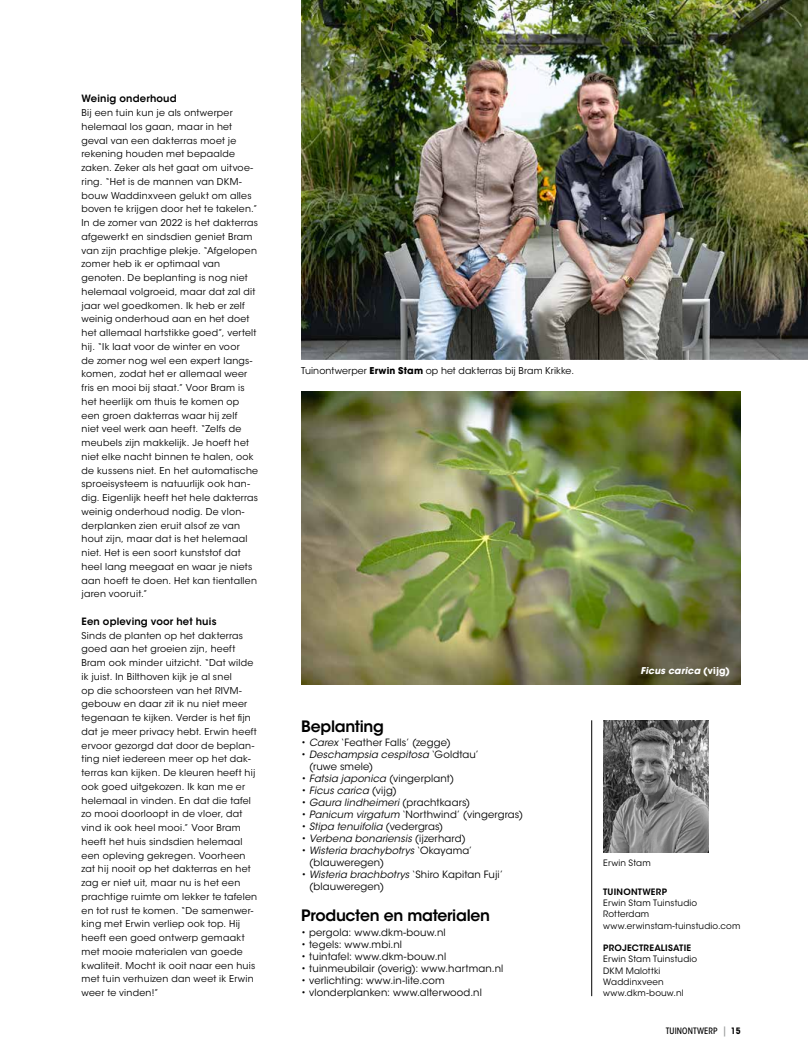
<style>
.page{position:relative;width:808px;height:1063px;background:#fff}
.page>*{position:absolute;margin:0;border:0;box-sizing:border-box;transform-origin:0 0}
.t1{font:600 15.62px "ITC Avant Garde Std";letter-spacing:-.02em;color:#000}
.t2{font:10px/12px "ITC Avant Garde Std";letter-spacing:.015em;color:#000}
.t3{font:italic 10px "ITC Avant Garde Std";letter-spacing:.015em;color:#000}
.t4{font:600 10px "ITC Avant Garde Std";letter-spacing:.015em;color:#000}
.t5{font:9.38px/13.8px "ITC Avant Garde Std";letter-spacing:.03em;color:#000}
.t6{font:9.38px "ITC Avant Garde Std";letter-spacing:.01em;color:#000}
.t7{font:italic 700 9.38px "ITC Avant Garde Std";letter-spacing:.015em;color:#fff}
.t8{font:8.75px/11.2px "ITC Avant Garde Std";letter-spacing:.02em;color:#000}
.t9{font:600 8.75px "ITC Avant Garde Std";letter-spacing:.025em;color:#000}
.t10{font:500 condensed 8.75px "ITC Avant Garde Std";letter-spacing:.015em;color:#000}
.s1{font-weight:700}
.s2{font-style:italic}
.s3{font-style:normal}
.s4{font-weight:700;font-style:italic;color:#9c9d9d}
</style>
<div class="page">
<hr style="left:591px;top:720px;width:1px;height:276px;background:#000">
<img style="left:603px;top:720px;width:105px;height:132px">
<img style="left:301px;top:392px;width:440px;height:293px">
<img style="left:301px;top:0;width:507px;height:359px">
<p class="t4" style="left:81px;top:92px;width:97px">Weinig onderhoud</p>
<p class="t5" style="left:81px;top:106px;width:178px">Bij een tuin kun je als ontwerper helemaal los gaan, maar in het geval van een dakterras moet je rekening houden met bepaalde zaken. Zeker als het gaat om uitvoe&shy;ring. “Het is de mannen van DKM&shy;bouw Waddinxveen gelukt om alles boven te krijgen door het te takelen.” In de zomer van 2022 is het dakterras afgewerkt en sindsdien geniet Bram van zijn prachtige plekje. “Afgelopen zomer heb ik er optimaal van genoten. De beplanting is nog niet helemaal volgroeid, maar dat zal dit jaar wel goedkomen. Ik heb er zelf weinig onderhoud aan en het doet het allemaal hartstikke goed”, vertelt hij. “Ik laat voor de winter en voor<br>de zomer nog wel een expert langs&shy;komen, zodat het er allemaal weer fris en mooi bij staat.” Voor Bram is het heerlijk om thuis te komen op een groen dakterras waar hij zelf<br>niet veel werk aan heeft. “Zelfs de meubels zijn makkelijk. Je hoeft het niet elke nacht binnen te halen, ook de kussens niet. En het automatische sproeisysteem is natuurlijk ook han&shy;dig. Eigenlijk heeft het hele dakterras weinig onderhoud nodig. De vlon&shy;derplanken zien eruit alsof ze van hout zijn, maar dat is het helemaal niet. Het is een soort kunststof dat heel lang meegaat en waar je niets aan hoeft te doen. Het kan tientallen jaren vooruit.”</p>
<p class="t4" style="left:81px;top:615px;width:136px">Een opleving voor het huis</p>
<p class="t5" style="left:81px;top:628px;width:177px">Sinds de planten op het dakterras goed aan het groeien zijn, heeft Bram ook minder uitzicht. “Dat wilde ik juist. In Bilthoven kijk je al snel<br>op die schoorsteen van het RIVM&shy;gebouw en daar zit ik nu niet meer tegenaan te kijken. Verder is het fijn dat je meer privacy hebt. Erwin heeft ervoor gezorgd dat door de beplan&shy;ting niet iedereen meer op het dak&shy;terras kan kijken. De kleuren heeft hij ook goed uitgekozen. Ik kan me er helemaal in vinden. En dat die tafel zo mooi doorloopt in de vloer, dat vind ik ook heel mooi.” Voor Bram heeft het huis sindsdien helemaal een opleving gekregen. Voorheen zat hij nooit op het dakterras en het zag er niet uit, maar nu is het een prachtige ruimte om lekker te tafelen en tot rust te komen. “De samenwer&shy;king met Erwin verliep ook top. Hij heeft een goed ontwerp gemaakt met mooie materialen van goede kwaliteit. Mocht ik ooit naar een huis met tuin verhuizen dan weet ik Erwin weer te vinden!”</p>
<p class="t6" style="left:301px;top:364px;width:274px">Tuinontwerper <span class="s1">Erwin Stam</span> op het dakterras bij Bram Krikke.</p>
<h1 class="t1" style="left:301px;top:716px;width:84px">Beplanting</h1>
<p class="t2" style="left:301px;top:737px;width:151px">• <span class="s2">Carex</span> ‘Feather Falls’ (zegge)</p>
<p class="t2" style="left:309px;top:749px;width:171px;text-indent:-8px">• <span class="s2">Deschampsia cespitosa</span> ‘Goldtau’ (ruwe smele)</p>
<p class="t2" style="left:301px;top:773px;width:154px">• <span class="s2">Fatsia japonica</span> (vingerplant)</p>
<p class="t3" style="left:301px;top:785px;width:97px"><span class="s3">•</span> Ficus carica <span class="s3">(vijg)</span></p>
<p class="t3" style="left:301px;top:797px;width:170px"><span class="s3">•</span> Gaura lindheimeri <span class="s3">(prachtkaars)</span></p>
<p class="t2" style="left:301px;top:809px;width:223px">• <span class="s2">Panicum virgatum</span> ‘Northwind’ (vingergras)</p>
<p class="t3" style="left:301px;top:821px;width:144px"><span class="s3">•</span> Stipa tenuifolia <span class="s3">(vedergras)</span></p>
<p class="t3" style="left:301px;top:833px;width:166px"><span class="s3">•</span> Verbena bonariensis <span class="s3">(ijzerhard)</span></p>
<p class="t2" style="left:309px;top:845px;width:164px;text-indent:-8px">• <span class="s2">Wisteria brachybotrys</span> ‘Okayama’ (blauweregen)</p>
<p class="t2" style="left:309px;top:869px;width:195px;text-indent:-8px">• <span class="s2">Wisteria brachbotrys</span> ‘Shiro Kapitan Fuji’ (blauweregen)</p>
<h1 class="t1" style="left:301px;top:906px;width:190px">Producten en materialen</h1>
<p class="t2" style="left:301px;top:926px;width:146px">• pergola: www.dkm-bouw.nl</p>
<p class="t2" style="left:301px;top:938px;width:102px">• tegels: www.mbi.nl</p>
<p class="t2" style="left:301px;top:950px;width:146px">• tuintafel: www.dkm-bouw.nl</p>
<p class="t2" style="left:301px;top:962px;width:204px">• tuinmeubilair (overig): www.hartman.nl</p>
<p class="t2" style="left:301px;top:974px;width:145px">• verlichting: www.in-lite.com</p>
<p class="t2" style="left:301px;top:986px;width:182px">• vlonderplanken: www.alterwood.nl</p>
<p class="t7" style="left:640px;top:665px;width:91px">Ficus carica <span class="s3">(vijg)</span></p>
<p class="t8" style="left:603px;top:858px;width:49px">Erwin Stam</p>
<p class="t9" style="left:603px;top:886px;width:65px">TUINONTWERP</p>
<p class="t8" style="left:603px;top:897px;width:139px">Erwin Stam Tuinstudio<br>Rotterdam www.erwinstam-tuinstudio.com</p>
<p class="t9" style="left:603px;top:942px;width:89px">PROJECTREALISATIE</p>
<p class="t8" style="left:603px;top:954px;width:96px">Erwin Stam Tuinstudio<br>DKM Malottki<br>Waddinxveen www.dkm-bouw.nl</p>
<p class="t10" style="left:666px;top:1025px;width:76px">TUINONTWERP <span class="s4">|</span> <span class="s1">15</span></p>
</div>
